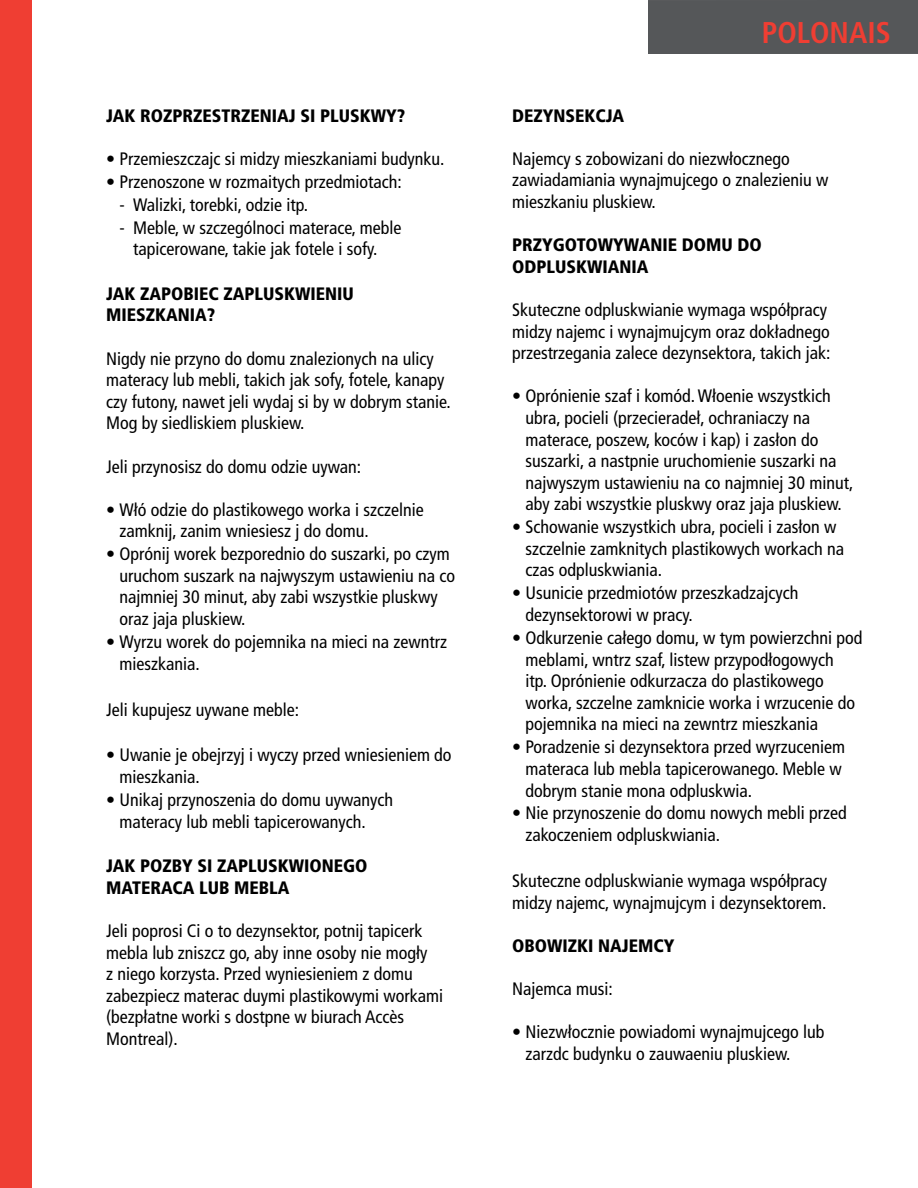
<style>
.page{position:relative;width:918px;height:1188px;background:#fff}
.page>*{position:absolute;margin:0;border:0;box-sizing:border-box;transform-origin:0 0}
.t1{font:700 condensed 30px "Frutiger";color:#ef3e33}
.t2{font:condensed 18px/21.6px "Frutiger";color:#000}
.t3{font:900 condensed 18px/21.6px "Frutiger";color:#000}
</style>
<div class="page">
<div style="left:0;top:0;width:31px;height:1188px;background:#ef3e33"></div>
<div style="left:648px;top:0;width:270px;height:54px;background:#555759"></div>
<hr style="left:0;top:0;width:1px;height:54px;background:#555759">
<p class="t3" style="left:106px;top:104px;width:301px">JAK ROZPRZESTRZENIAJ SI PLUSKWY?</p>
<p class="t2" style="left:106px;top:148px;width:340px">• Przemieszczajc si midzy mieszkaniami budynku.</p>
<p class="t2" style="left:106px;top:171px;width:297px">• Przenoszone w rozmaitych przedmiotach:</p>
<p class="t2" style="left:120px;top:194px;width:190px">- Walizki, torebki, odzie itp.</p>
<p class="t2" style="left:120px;top:217px;width:284px;text-align:center">- Meble, w szczególnoci materace, meble tapicerowane, takie jak fotele i sofy.</p>
<p class="t3" style="left:106px;top:283px;width:249px">JAK ZAPOBIEC ZAPLUSKWIENIU<br>MIESZKANIA?</p>
<p class="t2" style="left:106px;top:348px;width:346px">Nigdy nie przyno do domu znalezionych na ulicy materacy lub mebli, takich jak sofy, fotele, kanapy czy futony, nawet jeli wydaj si by w dobrym stanie.<br>Mog by siedliskiem pluskiew.</p>
<p class="t2" style="left:106px;top:456px;width:257px">Jeli przynosisz do domu odzie uywan:</p>
<p class="t2" style="left:120px;top:499px;width:306px;text-indent:-14px">• Włó odzie do plastikowego worka i szczelnie zamknij, zanim wniesiesz j do domu.</p>
<p class="t2" style="left:120px;top:543px;width:337px;text-indent:-14px">• Oprónij worek bezporednio do suszarki, po czym uruchom suszark na najwyszym ustawieniu na co najmniej 30 minut, aby zabi wszystkie pluskwy oraz jaja pluskiew.</p>
<p class="t2" style="left:120px;top:631px;width:329px;text-indent:-14px">• Wyrzu worek do pojemnika na mieci na zewntrz mieszkania.</p>
<p class="t2" style="left:106px;top:699px;width:195px">Jeli kupujesz uywane meble:</p>
<p class="t2" style="left:120px;top:744px;width:334px;text-indent:-14px">• Uwanie je obejrzyj i wyczy przed wniesieniem do mieszkania.</p>
<p class="t2" style="left:120px;top:789px;width:275px;text-indent:-14px">• Unikaj przynoszenia do domu uywanych materacy lub mebli tapicerowanych.</p>
<p class="t3" style="left:106px;top:855px;width:263px">JAK POZBY SI ZAPLUSKWIONEGO<br>MATERACA LUB MEBLA</p>
<p class="t2" style="left:106px;top:920px;width:339px">Jeli poprosi Ci o to dezynsektor, potnij tapicerk mebla lub zniszcz go, aby inne osoby nie mogły<br>z niego korzysta. Przed wyniesieniem z domu zabezpiecz materac duymi plastikowymi workami (bezpłatne worki s dostpne w biurach Accès Montreal).</p>
<h1 class="t1" style="left:762px;top:15px;width:130px">POLONAIS</h1>
<p class="t3" style="left:512px;top:104px;width:114px">DEZYNSEKCJA</p>
<p class="t2" style="left:512px;top:148px;width:318px">Najemcy s zobowizani do niezwłocznego zawiadamiania wynajmujcego o znalezieniu w mieszkaniu pluskiew.</p>
<p class="t3" style="left:512px;top:234px;width:251px">PRZYGOTOWYWANIE DOMU DO<br>ODPLUSKWIANIA</p>
<p class="t2" style="left:512px;top:299px;width:320px">Skuteczne odpluskwianie wymaga współpracy midzy najemc i wynajmujcym oraz dokładnego przestrzegania zalece dezynsektora, takich jak:</p>
<p class="t2" style="left:526px;top:385px;width:329px;text-indent:-14px">• Oprónienie szaf i komód.Włoenie wszystkich ubra, pocieli (przecieradeł, ochraniaczy na materace, poszew, koców i kap) i zasłon do suszarki, a nastpnie uruchomienie suszarki na najwyszym ustawieniu na co najmniej 30 minut, aby zabi wszystkie pluskwy oraz jaja pluskiew.</p>
<p class="t2" style="left:526px;top:516px;width:320px;text-indent:-14px">• Schowanie wszystkich ubra, pocieli i zasłon w szczelnie zamknitych plastikowych workach na czas odpluskwiania.</p>
<p class="t2" style="left:526px;top:582px;width:274px;text-indent:-14px">• Usunicie przedmiotów przeszkadzajcych dezynsektorowi w pracy.</p>
<p class="t2" style="left:526px;top:627px;width:338px;text-indent:-14px">• Odkurzenie całego domu, w tym powierzchni pod meblami, wntrz szaf, listew przypodłogowych<br>itp. Oprónienie odkurzacza do plastikowego worka, szczelne zamknicie worka i wrzucenie do pojemnika na mieci na zewntrz mieszkania</p>
<p class="t2" style="left:526px;top:736px;width:321px;text-indent:-14px">• Poradzenie si dezynsektora przed wyrzuceniem materaca lub mebla tapicerowanego. Meble w dobrym stanie mona odpluskwia.</p>
<p class="t2" style="left:526px;top:803px;width:323px;text-indent:-14px">• Nie przynoszenie do domu nowych mebli przed zakoczeniem odpluskwiania.</p>
<p class="t2" style="left:512px;top:870px;width:317px">Skuteczne odpluskwianie wymaga współpracy midzy najemc, wynajmujcym i dezynsektorem.</p>
<p class="t3" style="left:512px;top:935px;width:164px">OBOWIZKI NAJEMCY</p>
<p class="t2" style="left:512px;top:978px;width:102px">Najemca musi:</p>
<p class="t2" style="left:526px;top:1021px;width:300px;text-indent:-14px">• Niezwłocznie powiadomi wynajmujcego lub zarzdc budynku o zauwaeniu pluskiew.</p>
</div>
